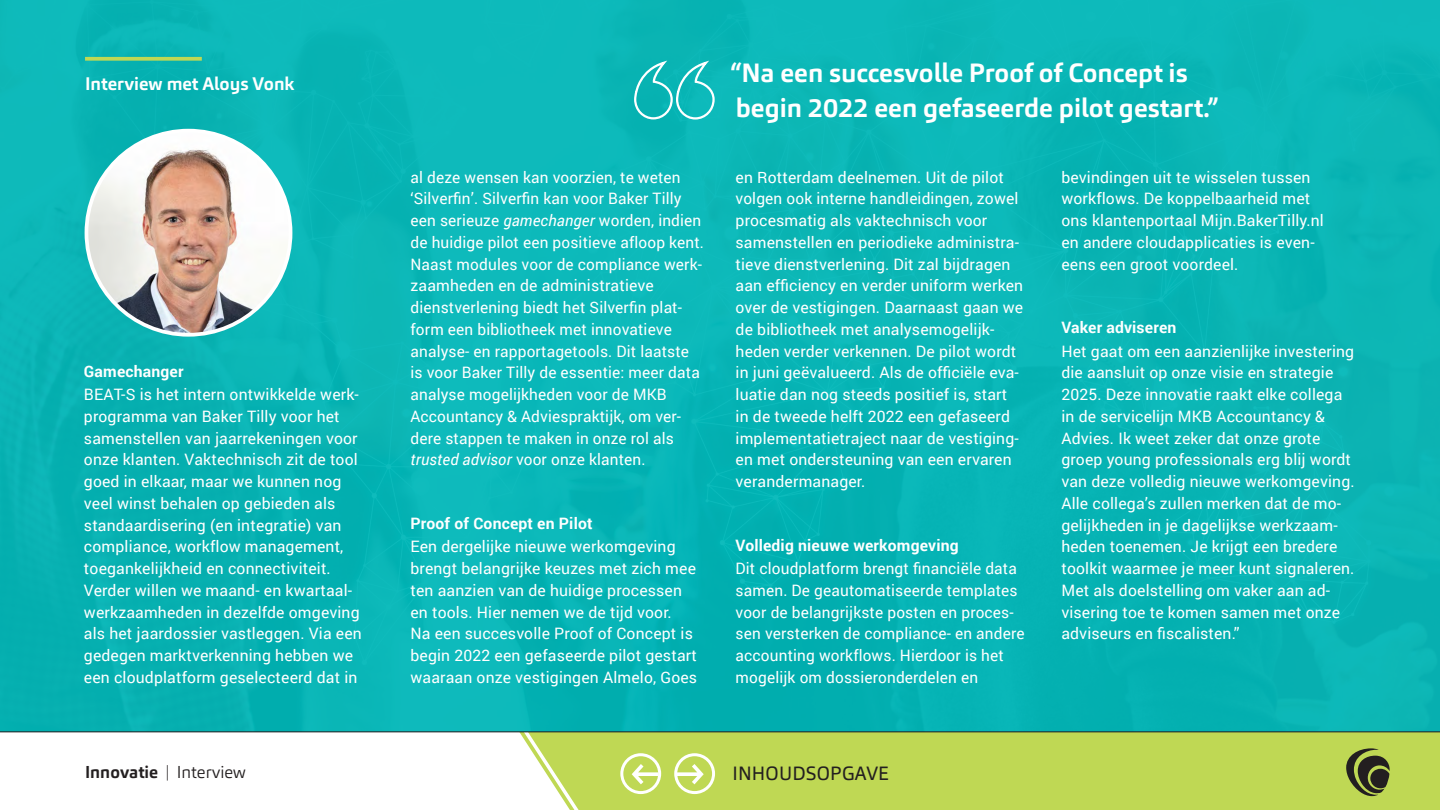
<style>
.page{position:relative;width:1440px;height:810px;background:#fff}
.page>*{position:absolute;margin:0;border:0;box-sizing:border-box;transform-origin:0 0}
.t1{font:700 26.1px/34.8px "Carnac";color:#fff}
.t2{font:18.98px "Carnac";letter-spacing:.01em;color:#231f20}
.t3{font:700 18px "Carnac";color:#fff}
.t4{font:700 17.02px "Carnac";color:#231f20}
.SUBHEAD_1{font:15.75px/21.8px "Roboto";letter-spacing:.01em;color:#fff}
.s1{font-weight:700}
.s2{font-weight:100}
.s3{font-weight:300}
.s4{font-style:italic}
</style>
<div class="page">
<div style="left:496px;top:732px;width:944px;height:78px;background:#bfd854"></div>
<svg style="left:0;top:732px;width:579px;height:78px"></svg>
<svg style="left:1346px;top:748px;width:44px;height:48px"></svg>
<div style="left:620px;top:753px;width:41px;height:41px;border:3px solid #fff;border-radius:50%"></div>
<svg style="left:632px;top:764px;width:27px;height:20px"></svg>
<div style="left:674px;top:753px;width:41px;height:41px;border:3px solid #fff;border-radius:50%"></div>
<svg style="left:677px;top:764px;width:27px;height:20px"></svg>
<div style="left:0;top:0;width:1440px;height:731px;background:#0ab5b5"></div>
<hr style="left:0;top:731px;width:1440px;height:1px;background:#231f20">
<img style="left:86px;top:131px;width:205px;height:204px;border-radius:102px">
<div style="left:85px;top:129px;width:207px;height:208px;border:4px solid #fff;border-radius:50%"></div>
<svg style="left:85px;top:57px;width:117px;height:4px"></svg>
<svg style="left:634px;top:60px;width:81px;height:60px"></svg>
<p class="t3" style="left:85px;top:72px;width:211px">Interview met Aloys Vonk</p>
<p class="SUBHEAD_1" style="left:84px;top:359px;width:276px;line-height:23.2px"><span class="s1">Gamechanger<br></span>BEAT-S is het intern ontwikkelde werk-</p>
<p class="SUBHEAD_1" style="left:84px;top:405px;width:279px">programma van Baker Tilly voor het samenstellen van jaarrekeningen voor onze klanten. Vaktechnisch zit de tool goed in elkaar, maar we kunnen nog veel winst behalen op gebieden als standaardisering (en integratie) van compliance, workflow management, toegankelijkheid en connectiviteit.<br>Verder willen we maand- en kwartaal&shy;werkzaamheden in dezelfde omgeving als het jaardossier vastleggen. Via een gedegen marktverkenning hebben we een cloudplatform geselecteerd dat in</p>
<p class="t4" style="left:85px;top:761px;width:162px">Innovatie <span class="s2">|</span> <span class="s3">Interview</span></p>
<p class="SUBHEAD_1" style="left:410px;top:165px;width:295px">al deze wensen kan voorzien, te weten ‘Silverfin’. Silverfin kan voor Baker Tilly een serieuze <span class="s4">gamechanger</span> worden, indien de huidige pilot een positieve afloop kent.<br>Naast modules voor de compliance werk&shy;zaamheden en de administratieve dienstverlening biedt het Silverfin plat&shy;form een bibliotheek met innovatieve analyse- en rapportagetools. Dit laatste is voor Baker Tilly de essentie: meer data analyse mogelijkheden voor de MKB Accountancy &amp; Adviespraktijk, om ver&shy;dere stappen te maken in onze rol als <span class="s4">trusted advisor</span> voor onze klanten.</p>
<p class="SUBHEAD_1" style="left:410px;top:511px;width:267px;line-height:23.2px"><span class="s1">Proof of Concept en Pilot<br></span>Een dergelijke nieuwe werkomgeving</p>
<p class="SUBHEAD_1" style="left:410px;top:557px;width:288px">brengt belangrijke keuzes met zich mee ten aanzien van de huidige processen en tools. Hier nemen we de tijd voor.<br>Na een succesvolle Proof of Concept is begin 2022 een gefaseerde pilot gestart waaraan onze vestigingen Almelo, Goes</p>
<p class="t1" style="left:730px;top:56px;width:490px">“Na een succesvolle Proof of Concept is begin 2022 een gefaseerde pilot gestart.”</p>
<p class="SUBHEAD_1" style="left:736px;top:165px;width:289px">en Rotterdam deelnemen. Uit de pilot volgen ook interne handleidingen, zowel procesmatig als vaktechnisch voor samenstellen en periodieke administra&shy;tieve dienstverlening. Dit zal bijdragen aan efficiency en verder uniform werken over de vestigingen. Daarnaast gaan we de bibliotheek met analysemogelijk&shy;heden verder verkennen. De pilot wordt in juni geëvalueerd. Als de officiële eva&shy;luatie dan nog steeds positief is, start in de tweede helft 2022 een gefaseerd implementatietraject naar de vestiging&shy;en met ondersteuning van een ervaren verandermanager.</p>
<p class="SUBHEAD_1" style="left:736px;top:533px;width:283px;line-height:23.2px"><span class="s1">Volledig nieuwe werkomgeving<br></span>Dit cloudplatform brengt financiële data</p>
<p class="SUBHEAD_1" style="left:736px;top:579px;width:290px">samen. De geautomatiseerde templates voor de belangrijkste posten en proces&shy;sen versterken de compliance- en andere accounting workflows. Hierdoor is het mogelijk om dossieronderdelen en</p>
<p class="SUBHEAD_1" style="left:1061px;top:165px;width:264px">bevindingen uit te wisselen tussen workflows. De koppelbaarheid met ons klantenportaal Mijn.BakerTilly.nl en andere cloudapplicaties is even&shy;eens een groot voordeel.</p>
<p class="SUBHEAD_1" style="left:1061px;top:315px;width:294px;line-height:23.2px"><span class="s1">Vaker adviseren<br></span>Het gaat om een aanzienlijke investering</p>
<p class="SUBHEAD_1" style="left:1061px;top:361px;width:295px">die aansluit op onze visie en strategie 2025. Deze innovatie raakt elke collega in de servicelijn MKB Accountancy &amp; Advies. Ik weet zeker dat onze grote groep young professionals erg blij wordt van deze volledig nieuwe werkomgeving.<br>Alle collega’s zullen merken dat de mo&shy;gelijkheden in je dagelijkse werkzaam&shy;heden toenemen. Je krijgt een bredere toolkit waarmee je meer kunt signaleren.<br>Met als doelstelling om vaker aan ad&shy;visering toe te komen samen met onze adviseurs en fiscalisten.”</p>
<p class="t2" style="left:732px;top:761px;width:158px">INHOUDSOPGAVE</p>
</div>
